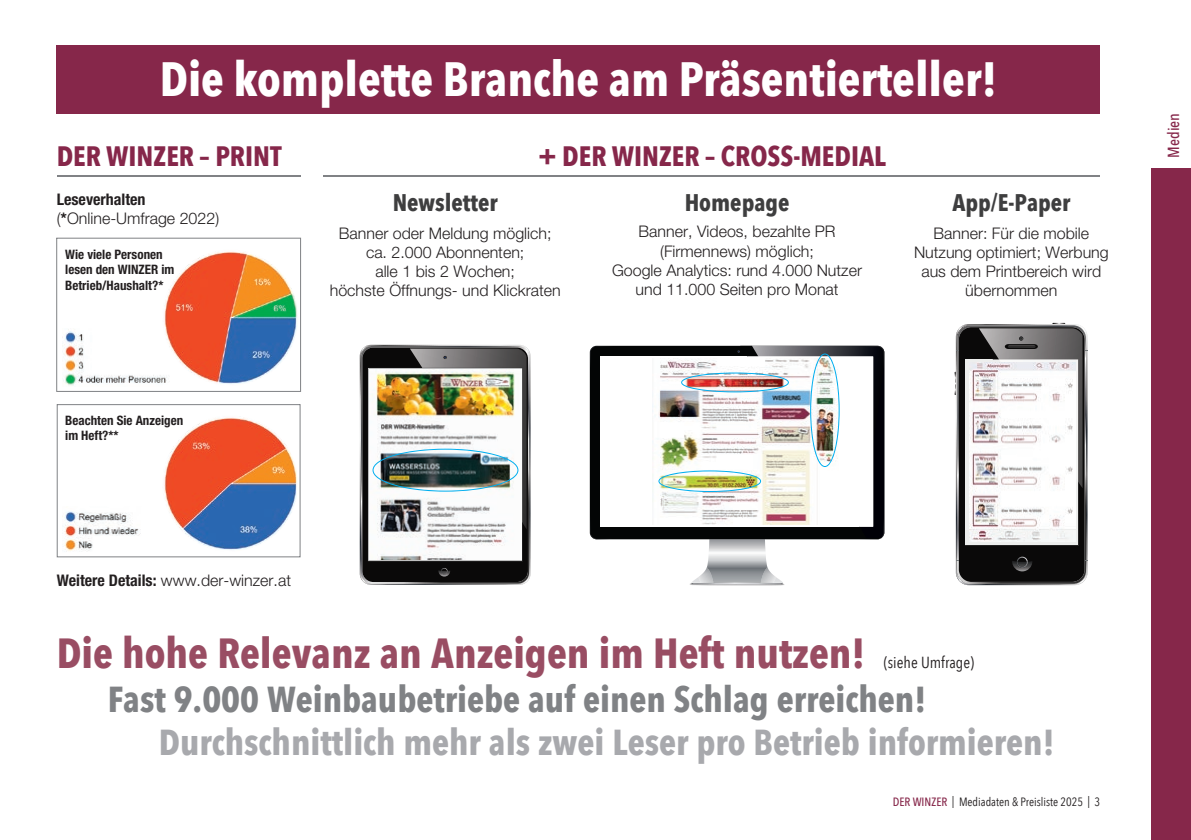
<style>
.page{position:relative;width:1191px;height:840px;background:#fff}
.page>*{position:absolute;margin:0;border:0;box-sizing:border-box;transform-origin:0 0}
.t1{font:700 48px "Avenir Next Condensed";color:#fff}
.t2{font:700 42px "Avenir Next Condensed";color:#994d63}
.t3{font:700 36px "Avenir Next Condensed";color:#a8a9ad}
.t4{font:700 36px "Avenir Next Condensed";color:#808285}
.t5{font:700 28px "Avenir Next Condensed";color:#86274a}
.t6{font:700 24px "Avenir Next Condensed";color:#3e3e3f}
.t7{font:300 16px/19.2px "Helvetica Neue LT Std";color:#231f20;text-align:center}
.t8{font:16px "Avenir Next Condensed";color:#231f20}
.t9{font:500 16px "Avenir Next Condensed";color:#86274a}
.t10{font:700 condensed 13px/15.6px "Helvetica Neue LT Std";color:#231f20}
.t11{font:12px "Avenir Next Condensed";color:#231f20}
.s1{font-weight:700;font-stretch:condensed}
.s2{font-weight:700}
.s3{font-weight:500;color:#86274a}
</style>
<div class="page">
<div style="left:1151px;top:168px;width:40px;height:671px;background:#86274a"></div>
<div style="left:57px;top:45px;width:1043px;height:68px;background:#86274a"></div>
<hr style="left:57px;top:175px;width:243px;height:1px;background:#808285">
<hr style="left:323px;top:175px;width:777px;height:1px;background:#808285">
<div style="left:590px;top:345px;width:294px;height:194px;background:#030505;border-radius:7px"></div>
<svg style="left:590px;top:346px;width:13px;height:15px"></svg>
<svg style="left:590px;top:526px;width:23px;height:14px"></svg>
<div style="left:600px;top:356px;width:273px;height:170px;background:#fff"></div>
<svg style="left:954px;top:323px;width:134px;height:262px;background:#646363"></svg>
<img style="left:969px;top:363px;width:106px;height:178px">
<svg style="left:56px;top:237px;width:245px;height:154px"></svg>
<svg style="left:57px;top:404px;width:243px;height:153px"></svg>
<img style="left:360px;top:344px;width:170px;height:240px">
<img style="left:658px;top:345px;width:226px;height:240px">
<img style="left:62px;top:328px;width:108px;height:58px">
<img style="left:62px;top:506px;width:81px;height:46px">
<img style="left:162px;top:249px;width:136px;height:136px;border-radius:68px">
<img style="left:162px;top:415px;width:136px;height:136px;border-radius:68px">
<h1 class="t1" style="left:160px;top:50px;width:839px">Die komplette Branche am Präsentierteller!</h1>
<h3 class="t5" style="left:57px;top:139px;width:226px">DER WINZER – PRINT</h3>
<h3 class="t5" style="left:538px;top:139px;width:349px">+ DER WINZER – CROSS-MEDIAL</h3>
<h3 class="t6" style="left:393px;top:187px;width:106px">Newsletter</h3>
<h3 class="t6" style="left:684px;top:187px;width:106px">Homepage</h3>
<h3 class="t6" style="left:952px;top:187px;width:120px">App/E-Paper</h3>
<p class="t7" style="left:57px;top:189px;width:164px;text-align:left"><span class="s1">Leseverhalten </span>(<span class="s2">*</span>Online-Umfrage 2022)</p>
<p class="t7" style="left:330px;top:223px;width:232px">Banner oder Meldung möglich; ca. 2.000 Abonnenten;<br>alle 1 bis 2 Wochen;<br>höchste Öffnungs- und Klickraten</p>
<p class="t7" style="left:612px;top:221px;width:251px">Banner, Videos, bezahlte PR (Firmennews) möglich;<br>Google Analytics: rund 4.000 Nutzer und 11.000 Seiten pro Monat</p>
<p class="t7" style="left:914px;top:223px;width:196px">Banner: Für die mobile<br>Nutzung optimiert; Werbung aus dem Printbereich wird übernommen</p>
<p class="t10" style="left:65px;top:246px;width:111px">Wie viele Personen lesen den WINZER im<br>Betrieb/Haushalt?*</p>
<p class="t10" style="left:65px;top:412px;width:119px">Beachten Sie Anzeigen im Heft?**</p>
<p class="t7" style="left:57px;top:569px;width:236px"><span class="s1">Weitere Details:</span> www.der-winzer.at</p>
<h2 class="t2" style="left:57px;top:627px;width:810px">Die hohe Relevanz an Anzeigen im Heft nutzen!</h2>
<p class="t8" style="left:884px;top:648px;width:92px">(siehe Umfrage)</p>
<h3 class="t4" style="left:108px;top:676px;width:820px">Fast 9.000 Weinbaubetriebe auf einen Schlag erreichen!</h3>
<h3 class="t3" style="left:159px;top:719px;width:897px">Durchschnittlich mehr als zwei Leser pro Betrieb informieren!</h3>
<p class="t11" style="left:893px;top:791px;width:209px"><span class="s3">DER WINZER</span> | Mediadaten &amp; Preisliste 2025 | 3</p>
<p class="t9" style="left:1163px;top:157px;width:46px;rotate:-90deg">Medien</p>
</div>
